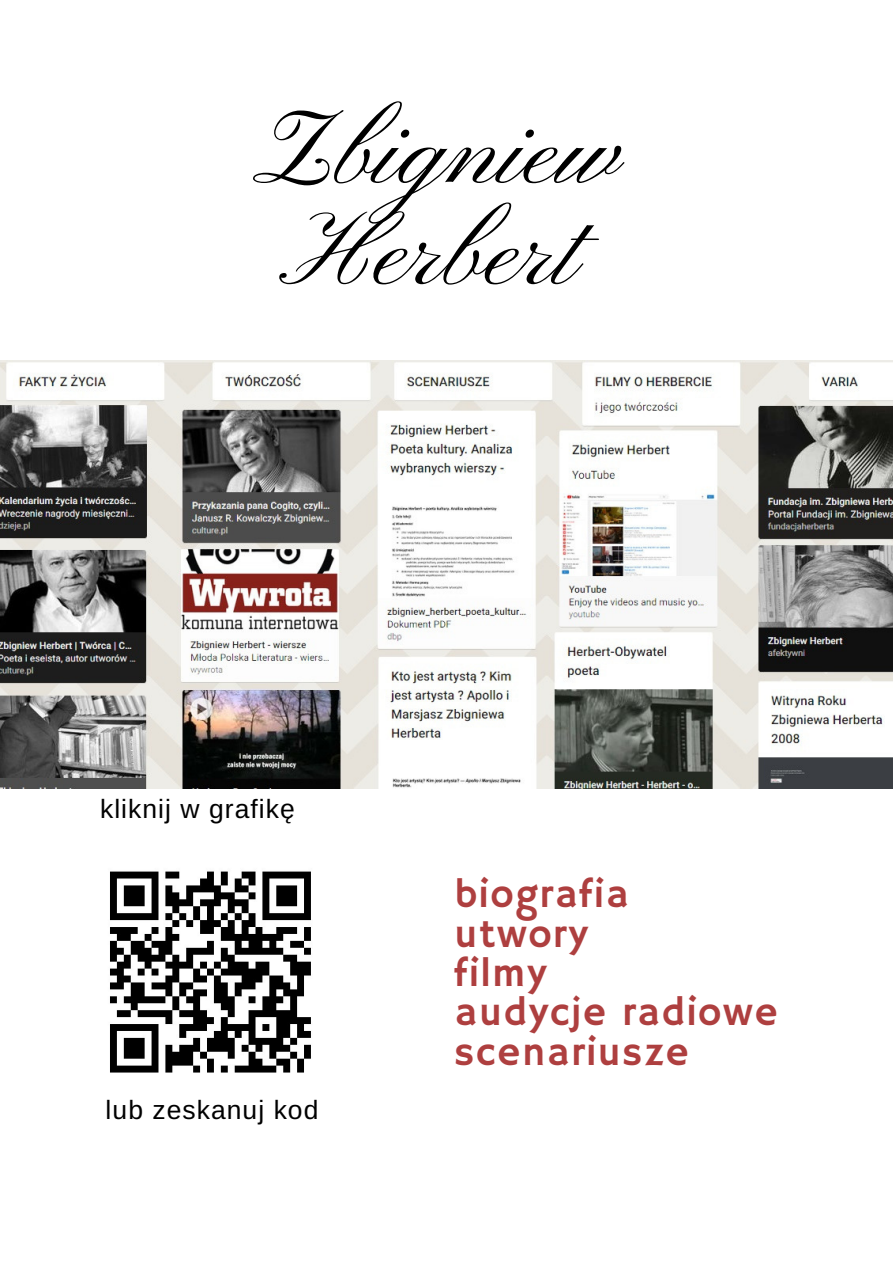
<style>
.page{position:relative;width:893px;height:1263px;background:#fff}
.page>*{position:absolute;margin:0;border:0;box-sizing:border-box;transform-origin:0 0}
.t1{font:105.75px/101.1px "Pinyon Script";color:#000;text-align:center}
.t2{font:39.6px/39.3px "Hammersmith One";letter-spacing:.04em;color:#ae3f3f}
.t3{font:26.4px "Arimo";letter-spacing:.04em;color:#000}
.s1{font-family:"Liberation Sans"}
</style>
<div class="page">
<img style="left:0;top:361px;width:892px;height:427px">
<img style="left:110px;top:871px;width:201px;height:202px">
<h1 class="t1" style="left:255px;top:107px;width:369px">Zbigniew<br>Herbert</h1>
<p class="t3" style="left:100px;top:794px;width:196px">kliknij w grafik<span class="s1">ę</span></p>
<p class="t3" style="left:106px;top:1095px;width:214px">lub zeskanuj kod</p>
<p class="t2" style="left:454px;top:877px;width:324px">biografia<br>utwory<br>filmy<br>audycje radiowe scenariusze</p>
</div>
